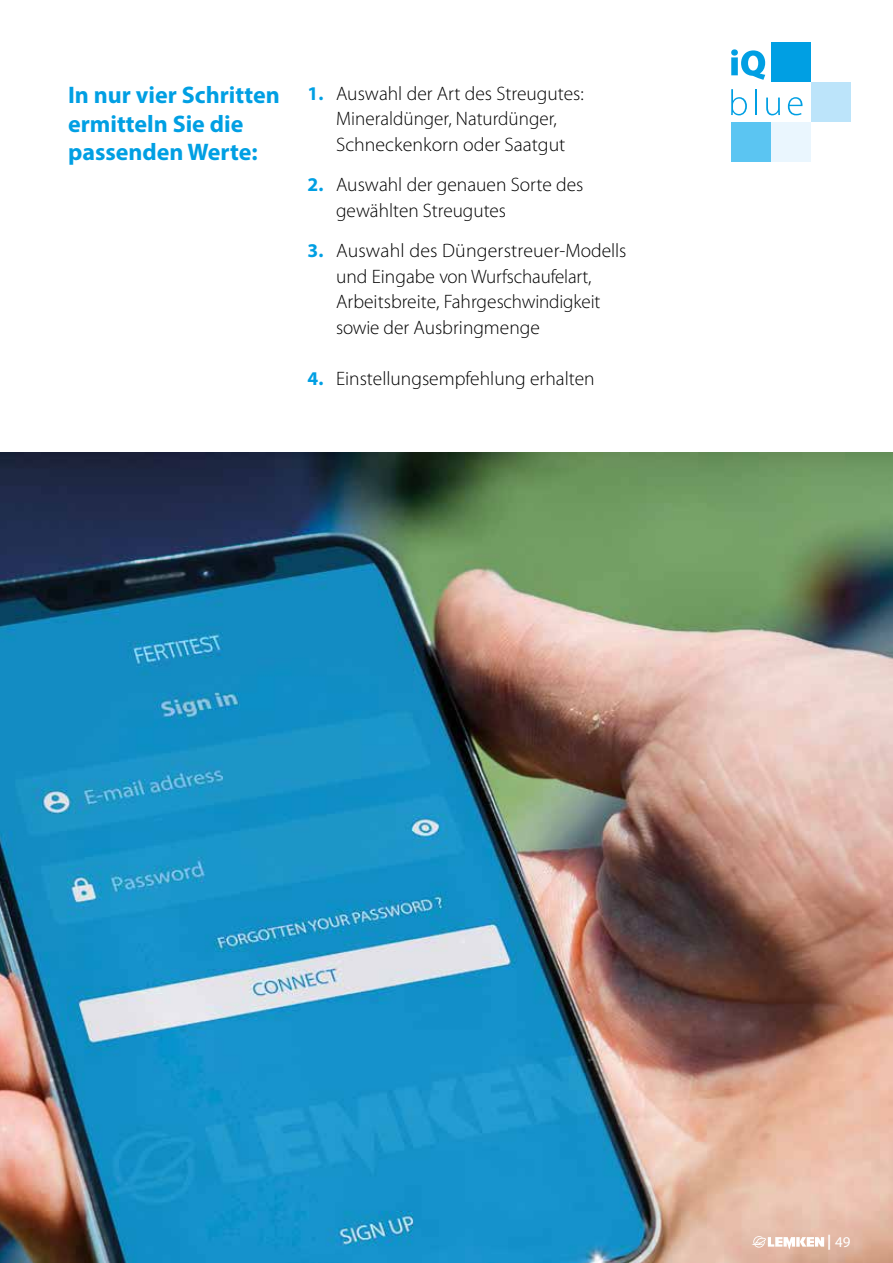
<style>
.page{position:relative;width:893px;height:1263px;background:#fff}
.page>*{position:absolute;margin:0;border:0;box-sizing:border-box;transform-origin:0 0}
.t1{font:700 24px/28.5px "Myriad Pro";color:#009fe3}
.t2{font:300 19.5px/25.5px "Myriad Pro";color:#000}
.t3{font:15px "Myriad Pro";color:#fff}
.s1{font-weight:700;color:#009fe3}
.s2{font-weight:700}
</style>
<div class="page">
<img style="left:0;top:453px;width:893px;height:810px">
<div style="left:771px;top:43px;width:40px;height:39px;background:#009fe3"></div>
<div style="left:811px;top:82px;width:39px;height:40px;background:#bce4fa"></div>
<div style="left:731px;top:122px;width:40px;height:40px;background:#5bc5f2"></div>
<div style="left:771px;top:122px;width:40px;height:40px;background:#eaf6fe"></div>
<svg style="left:731px;top:49px;width:34px;height:31px"></svg>
<svg style="left:731px;top:89px;width:16px;height:26px"></svg>
<hr style="left:755px;top:89px;width:2px;height:26px;background:#009fe3">
<svg style="left:766px;top:98px;width:14px;height:17px"></svg>
<svg style="left:788px;top:97px;width:14px;height:18px"></svg>
<svg style="left:751px;top:1236px;width:73px;height:13px"></svg>
<p class="t1" style="left:68px;top:80px;width:213px">In nur vier Schritten ermitteln Sie die passenden Werte:</p>
<p class="t2" style="left:308px;top:80px;width:278px;text-align:center"><span class="s1">1.</span> Auswahl der Art des Streugutes:<br>Mineraldünger, Naturdünger,<br>Schneckenkorn oder Saatgut</p>
<p class="t2" style="left:336px;top:172px;width:249px;text-indent:-28px"><span class="s1">2.</span> Auswahl der genauen Sorte des gewählten Streugutes</p>
<p class="t2" style="left:336px;top:238px;width:292px;text-indent:-28px"><span class="s1">3.</span> Auswahl des Düngerstreuer-Modells und Eingabe von Wurfschaufelart, Arbeitsbreite, Fahrgeschwindigkeit sowie der Ausbringmenge</p>
<p class="t2" style="left:308px;top:365px;width:289px"><span class="s1">4.</span> Einstellungsempfehlung erhalten</p>
<p class="t3" style="left:827px;top:1232px;width:25px"><span class="s2">|</span> 49</p>
</div>
